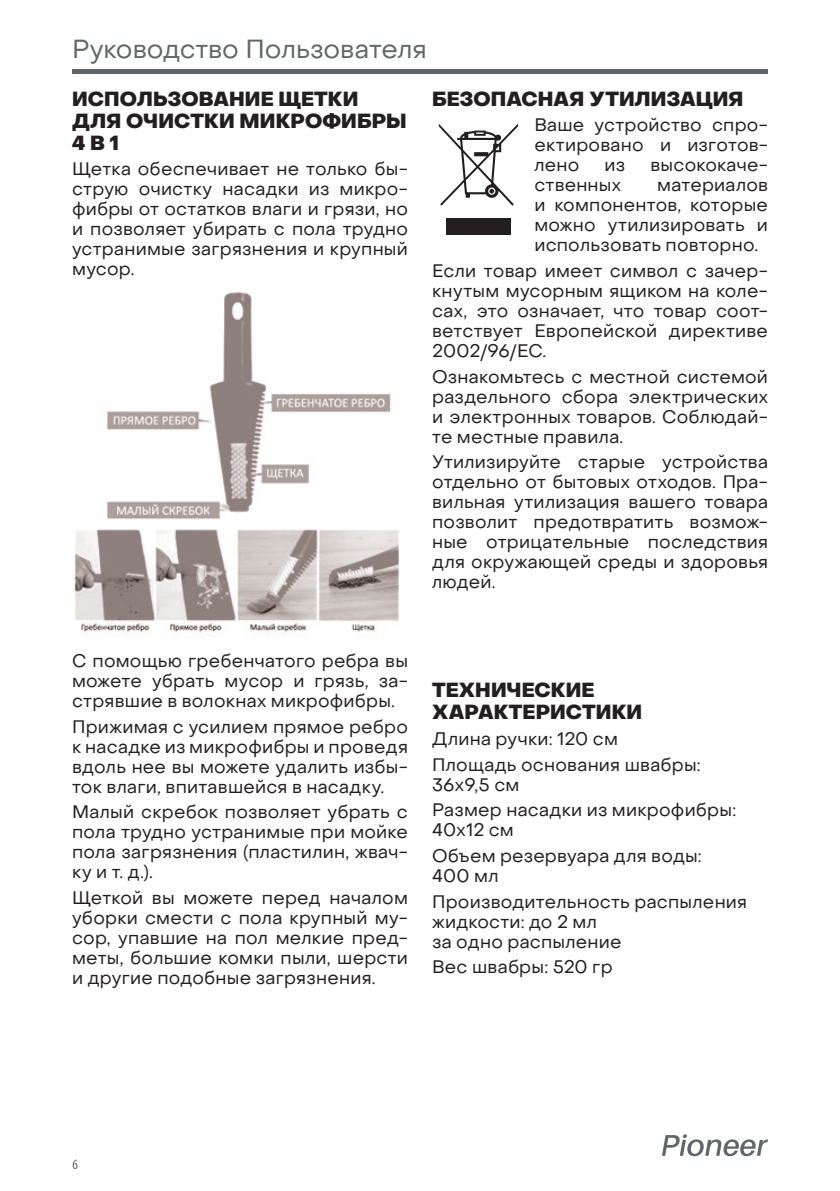
<style>
.page{position:relative;width:840px;height:1191px;background:#fff}
.page>*{position:absolute;margin:0;border:0;box-sizing:border-box;transform-origin:0 0}
.t1{font:26px "Object Sans";color:#626669}
.t2{font:800 20px/22px "Object Sans";letter-spacing:.005em;color:#231f20}
.t3{font:18px/20px "Object Sans";letter-spacing:.015em;color:#231f20;text-align:justify}
.t4{font:condensed 14.2px "Myriad Pro";color:#626669}
</style>
<div class="page">
<hr style="left:72px;top:69px;width:695px;height:4px;background:#626669">
<svg style="left:662px;top:1134px;width:105px;height:22px"></svg>
<img style="left:74px;top:291px;width:326px;height:346px">
<svg style="left:438px;top:124px;width:79px;height:82px"></svg>
<div style="left:446px;top:219px;width:65px;height:16px;background:#231f20"></div>
<h1 class="t1" style="left:72px;top:33px;width:356px">Руководство Пользователя</h1>
<p class="t2" style="left:72px;top:88px;width:336px">ИСПОЛЬЗОВАНИЕ ЩЕТКИ<br>ДЛЯ ОЧИСТКИ МИКРОФИБРЫ<br>4 В 1</p>
<p class="t3" style="left:72px;top:159px;width:337px">Щетка обеспечивает не только бы&shy;струю очистку насадки из микро&shy;фибры от остатков влаги и грязи, но и позволяет убирать с пола трудно устранимые загрязнения и крупный мусор.</p>
<p class="t3" style="left:72px;top:650px;width:337px">С помощью гребенчатого ребра вы можете убрать мусор и грязь, за&shy;стрявшие в волокнах микрофибры.</p>
<p class="t3" style="left:72px;top:716px;width:337px">Прижимая с усилием прямое ребро к насадке из микрофибры и проведя вдоль нее вы можете удалить избы&shy;ток влаги, впитавшейся в насадку.</p>
<p class="t3" style="left:72px;top:802px;width:337px">Малый скребок позволяет убрать с пола трудно устранимые при мойке пола загрязнения (пластилин, жвач&shy;ку и т. д.).</p>
<p class="t3" style="left:72px;top:887px;width:337px">Щеткой вы можете перед началом уборки смести с пола крупный му&shy;сор, упавшие на пол мелкие пред&shy;меты, большие комки пыли, шерсти и другие подобные загрязнения.</p>
<p class="t2" style="left:432px;top:88px;width:312px">БЕЗОПАСНАЯ УТИЛИЗАЦИЯ</p>
<p class="t3" style="left:534px;top:115px;width:235px">Ваше устройство спро&shy;ектировано и изготов&shy;лено</p>
<p class="t3" style="left:604px;top:155px;width:22px">из</p>
<p class="t3" style="left:650px;top:155px;width:119px">высококаче-</p>
<p class="t3" style="left:534px;top:175px;width:88px">ственных</p>
<p class="t3" style="left:534px;top:175px;width:235px;text-indent:123px">материалов и компонентов, которые можно утилизировать и использовать повторно.</p>
<p class="t3" style="left:432px;top:261px;width:337px">Если товар имеет символ с зачер&shy;кнутым мусорным ящиком на коле&shy;сах, это означает, что товар соот&shy;ветствует Европейской директиве 2002/96/ЕС.</p>
<p class="t3" style="left:432px;top:366px;width:337px">Ознакомьтесь с местной системой раздельного сбора электрических и электронных товаров. Соблюдай&shy;те местные правила.</p>
<p class="t3" style="left:432px;top:452px;width:337px">Утилизируйте старые устройства отдельно от бытовых отходов. Пра&shy;вильная утилизация вашего товара позволит предотвратить возмож&shy;ные отрицательные последствия для окружающей среды и здоровья людей.</p>
<p class="t2" style="left:432px;top:679px;width:211px">ТЕХНИЧЕСКИЕ<br>ХАРАКТЕРИСТИКИ</p>
<p class="t3" style="left:432px;top:726px;width:270px;line-height:25.6px">Длина ручки: 120 см<br>Площадь основания швабры:</p>
<p class="t3" style="left:432px;top:771px;width:305px;line-height:25.6px">36х9,5 см<br>Размер насадки из микрофибры:</p>
<p class="t3" style="left:432px;top:817px;width:271px;line-height:25.6px">40x12 см<br>Объем резервуара для воды:</p>
<p class="t3" style="left:432px;top:863px;width:316px;line-height:25.6px">400 мл<br>Производительность распыления</p>
<p class="t3" style="left:432px;top:911px;width:191px">жидкости: до 2 мл<br>за одно распыление</p>
<p class="t3" style="left:432px;top:957px;width:182px">Вес швабры: 520 гр</p>
<p class="t4" style="left:72px;top:1156px;width:7px">6</p>
</div>
